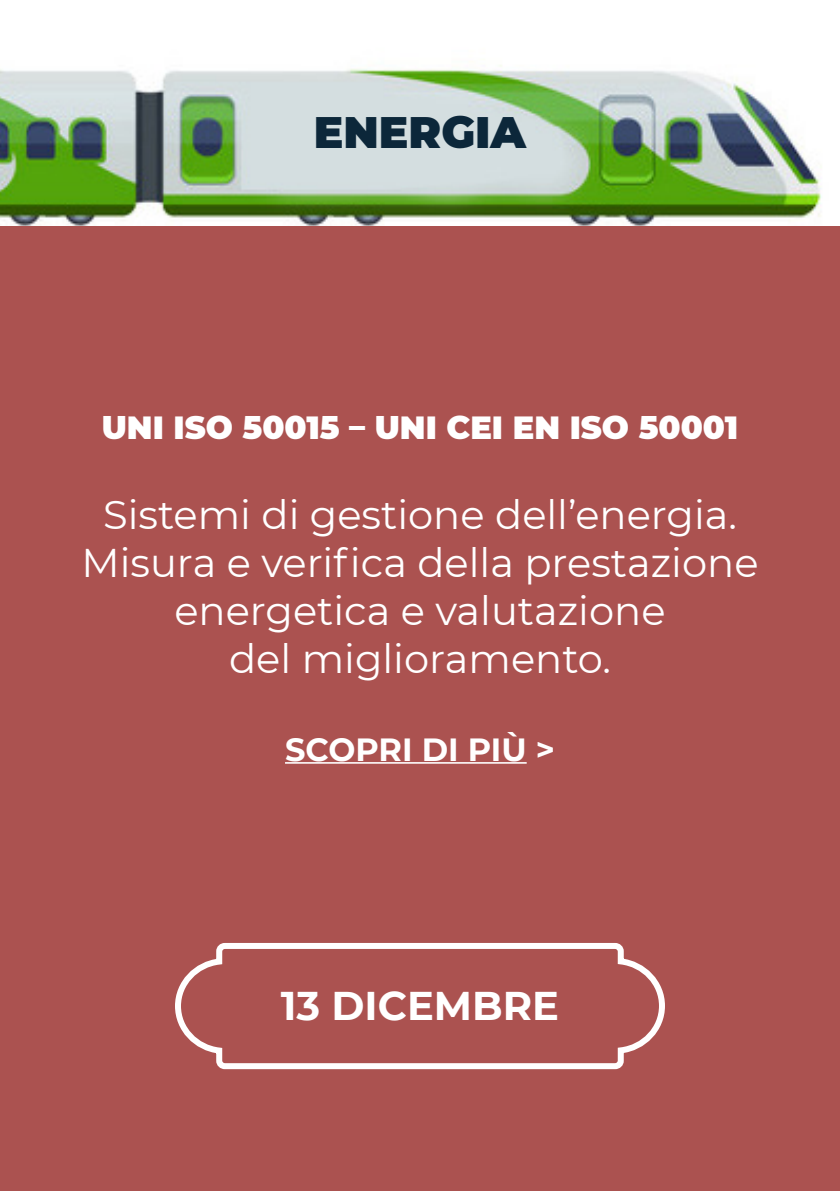
<style>
.page{position:relative;width:840px;height:1191px;background:#fff}
.page>*{position:absolute;margin:0;border:0;box-sizing:border-box;transform-origin:0 0}
.t1{font:900 44px "Montserrat";color:#0c273a}
.t2{font:40px/48px "Montserrat";color:#fff;text-align:center}
.t3{font:700 40px "Montserrat";color:#fff}
.t4{font:900 32px "Montserrat";color:#fff}
.t5{font:700 32px "Montserrat";color:#fff}
</style>
<div class="page">
<img style="left:0;top:65px;width:839px;height:162px">
<div style="left:0;top:227px;width:839px;height:964px;background:#ab5250"></div>
<svg style="left:175px;top:943px;width:490px;height:127px"></svg>
<hr style="left:285px;top:762px;width:241px;height:1px;background:#fff">
<p class="t1" style="left:313px;top:99px;width:214px">ENERGIA</p>
<p class="t4" style="left:102px;top:403px;width:637px">UNI ISO 50015 – UNI CEI EN ISO 50001</p>
<p class="t2" style="left:81px;top:489px;width:678px">Sistemi di gestione dell’energia.<br>Misura e verifica della prestazione energetica e valutazione<br>del miglioramento.</p>
<p class="t5" style="left:285px;top:726px;width:271px">SCOPRI DI PIÙ &gt;</p>
<p class="t3" style="left:281px;top:977px;width:280px">13 DICEMBRE</p>
</div>
